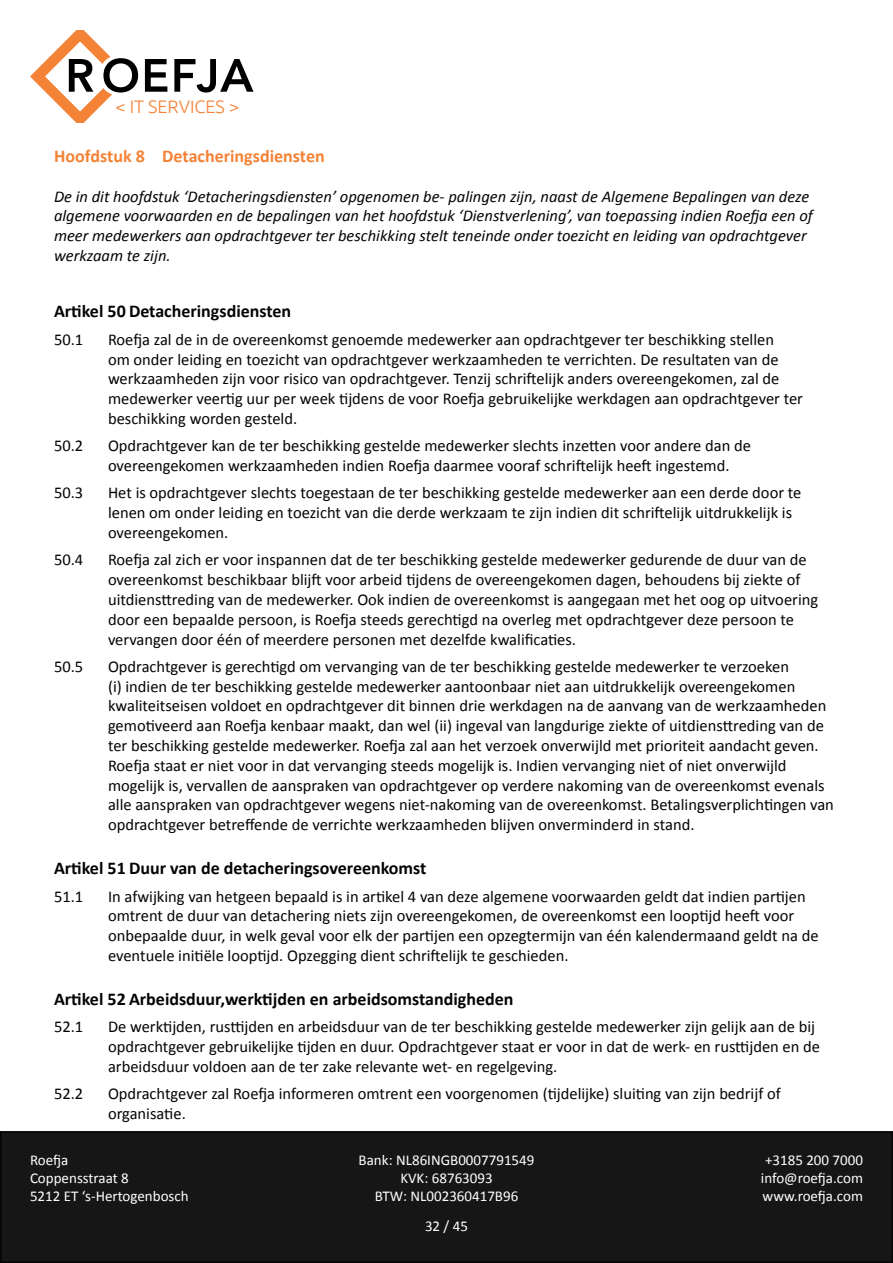
<style>
.page{position:relative;width:893px;height:1263px;background:#fff}
.page>*{position:absolute;margin:0;border:0;box-sizing:border-box;transform-origin:0 0}
.t1{font:300 18.15px "Ubuntu";color:#f48237}
.t2{font:700 18px "Calibri";color:#040503}
.t3{font:700 18px "Calibri";color:#f48236}
.t4{font:16.5px/19.8px "Calibri";color:#040503}
.t5{font:italic 16.5px/19.8px "Calibri";color:#040503}
.t6{font:15px/18px "Calibri";color:#fff}
</style>
<div class="page">
<div style="left:1px;top:1132px;width:891px;height:130px;background:#171616"></div>
<div style="left:0;top:1131px;width:893px;height:132px;border:2px solid #040503"></div>
<svg style="left:145px;top:59px;width:22px;height:33px"></svg>
<svg style="left:174px;top:59px;width:80px;height:34px"></svg>
<svg style="left:30px;top:30px;width:108px;height:93px"></svg>
<p class="t1" style="left:115px;top:96px;width:125px">&lt; IT SERVICES &gt;</p>
<p class="t3" style="left:54px;top:143px;width:272px">Hoofdstuk 8 Detacheringsdiensten</p>
<p class="t5" style="left:54px;top:186px;width:760px">De in dit hoofdstuk ‘Detacheringsdiensten’ opgenomen be- palingen zijn, naast de Algemene Bepalingen van deze algemene voorwaarden en de bepalingen van het hoofdstuk ‘Dienstverlening’, van toepassing indien Roefja een of meer medewerkers aan opdrachtgever ter beschikking stelt teneinde onder toezicht en leiding van opdrachtgever werkzaam te zijn.</p>
<p class="t2" style="left:54px;top:299px;width:239px">Artikel 50 Detacheringsdiensten</p>
<p class="t4" style="left:54px;top:329px;width:31px">50.1</p>
<p class="t4" style="left:108px;top:329px;width:696px">Roefja zal de in de overeenkomst genoemde medewerker aan opdrachtgever ter beschikking stellen<br>om onder leiding en toezicht van opdrachtgever werkzaamheden te verrichten. De resultaten van de werkzaamheden zijn voor risico van opdrachtgever. Tenzij schriftelijk anders overeengekomen, zal de medewerker veertig uur per week tijdens de voor Roefja gebruikelijke werkdagen aan opdrachtgever ter beschikking worden gesteld.</p>
<p class="t4" style="left:54px;top:435px;width:31px">50.2</p>
<p class="t4" style="left:108px;top:435px;width:644px">Opdrachtgever kan de ter beschikking gestelde medewerker slechts inzetten voor andere dan de overeengekomen werkzaamheden indien Roefja daarmee vooraf schriftelijk heeft ingestemd.</p>
<p class="t4" style="left:54px;top:482px;width:31px">50.3</p>
<p class="t4" style="left:108px;top:482px;width:695px">Het is opdrachtgever slechts toegestaan de ter beschikking gestelde medewerker aan een derde door te lenen om onder leiding en toezicht van die derde werkzaam te zijn indien dit schriftelijk uitdrukkelijk is overeengekomen.</p>
<p class="t4" style="left:54px;top:549px;width:31px">50.4</p>
<p class="t4" style="left:108px;top:549px;width:712px">Roefja zal zich er voor inspannen dat de ter beschikking gestelde medewerker gedurende de duur van de overeenkomst beschikbaar blijft voor arbeid tijdens de overeengekomen dagen, behoudens bij ziekte of uitdiensttreding van de medewerker. Ook indien de overeenkomst is aangegaan met het oog op uitvoering door een bepaalde persoon, is Roefja steeds gerechtigd na overleg met opdrachtgever deze persoon te vervangen door één of meerdere personen met dezelfde kwalificaties.</p>
<p class="t4" style="left:54px;top:656px;width:31px">50.5</p>
<p class="t4" style="left:108px;top:656px;width:727px">Opdrachtgever is gerechtigd om vervanging van de ter beschikking gestelde medewerker te verzoeken<br>(i) indien de ter beschikking gestelde medewerker aantoonbaar niet aan uitdrukkelijk overeengekomen kwaliteitseisen voldoet en opdrachtgever dit binnen drie werkdagen na de aanvang van de werkzaamheden gemotiveerd aan Roefja kenbaar maakt, dan wel (ii) ingeval van langdurige ziekte of uitdiensttreding van de ter beschikking gestelde medewerker. Roefja zal aan het verzoek onverwijld met prioriteit aandacht geven.<br>Roefja staat er niet voor in dat vervanging steeds mogelijk is. Indien vervanging niet of niet onverwijld mogelijk is, vervallen de aanspraken van opdrachtgever op verdere nakoming van de overeenkomst evenals alle aanspraken van opdrachtgever wegens niet-nakoming van de overeenkomst. Betalingsverplichtingen van opdrachtgever betreffende de verrichte werkzaamheden blijven onverminderd in stand.</p>
<p class="t2" style="left:54px;top:855px;width:374px">Artikel 51 Duur van de detacheringsovereenkomst</p>
<p class="t4" style="left:54px;top:886px;width:31px">51.1</p>
<p class="t4" style="left:108px;top:886px;width:712px">In afwijking van hetgeen bepaald is in artikel 4 van deze algemene voorwaarden geldt dat indien partijen omtrent de duur van detachering niets zijn overeengekomen, de overeenkomst een looptijd heeft voor onbepaalde duur, in welk geval voor elk der partijen een opzegtermijn van één kalendermaand geldt na de eventuele initiële looptijd. Opzegging dient schriftelijk te geschieden.</p>
<p class="t2" style="left:54px;top:986px;width:461px">Artikel 52 Arbeidsduur,werktijden en arbeidsomstandigheden</p>
<p class="t4" style="left:54px;top:1016px;width:31px">52.1</p>
<p class="t4" style="left:108px;top:1016px;width:714px">De werktijden, rusttijden en arbeidsduur van de ter beschikking gestelde medewerker zijn gelijk aan de bij opdrachtgever gebruikelijke tijden en duur. Opdrachtgever staat er voor in dat de werk- en rusttijden en de arbeidsduur voldoen aan de ter zake relevante wet- en regelgeving.</p>
<p class="t4" style="left:54px;top:1083px;width:31px">52.2</p>
<p class="t4" style="left:108px;top:1083px;width:674px">Opdrachtgever zal Roefja informeren omtrent een voorgenomen (tijdelijke) sluiting van zijn bedrijf of organisatie.</p>
<p class="t6" style="left:30px;top:1150px;width:160px">Roefja<br>Coppensstraat 8<br>5212 ET ‘s-Hertogenbosch</p>
<p class="t6" style="left:761px;top:1150px;width:104px;text-align:justify">+3185 200 7000 info@roefja.com www.roefja.com</p>
<p class="t6" style="left:359px;top:1150px;width:177px;text-align:center">Bank: NL86INGB0007791549<br>KVK: 68763093<br>BTW: NL002360417B96</p>
<p class="t6" style="left:425px;top:1216px;width:44px">32 / 45</p>
</div>
